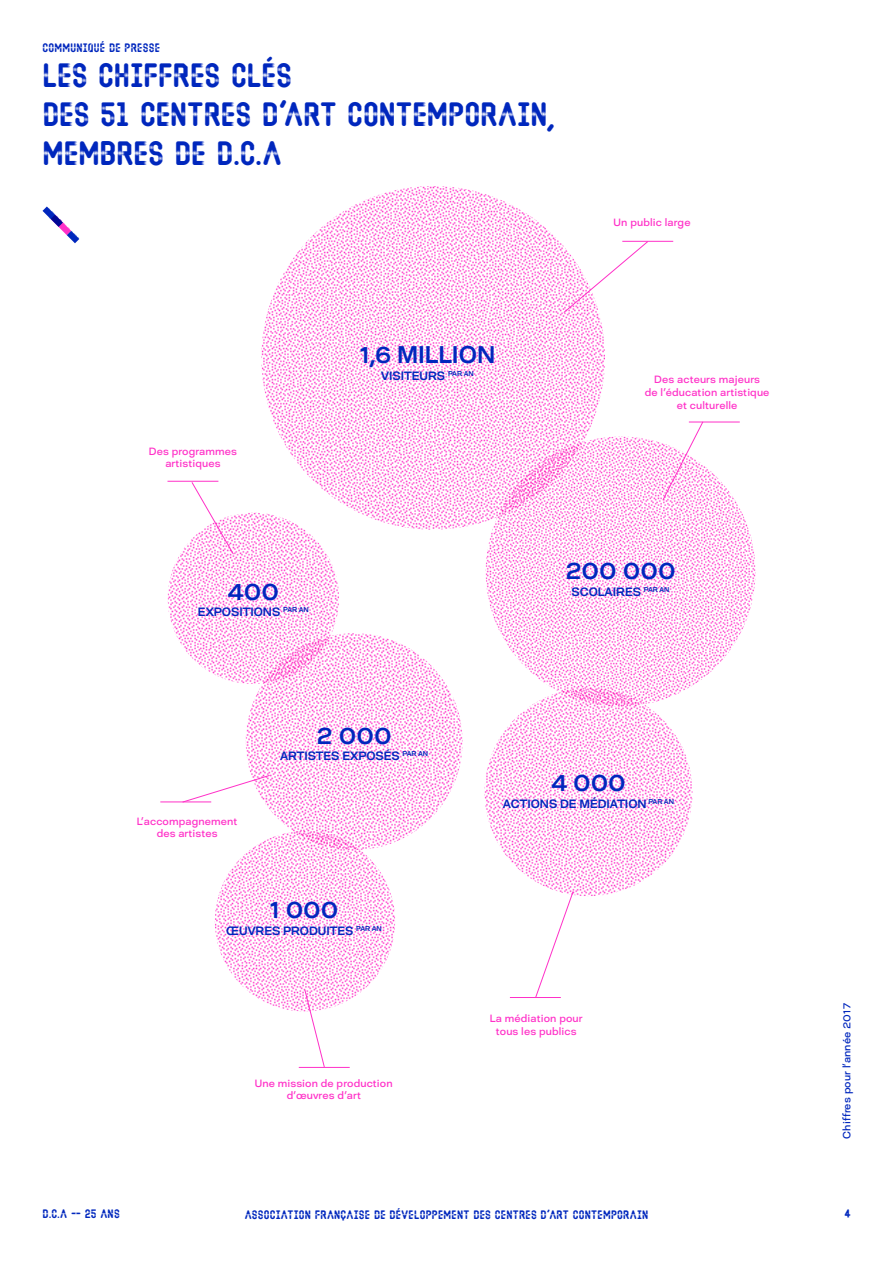
<style>
.page{position:relative;width:893px;height:1263px;background:#fff}
.page>*{position:absolute;margin:0;border:0;box-sizing:border-box;transform-origin:0 0}
.t1{font:33px/39px "Pleinsoleil";color:#0027bd}
.t2{font:500 24px "David";color:#0027bd}
.t3{font:500 12px "David";color:#0027bd}
.t4{font:12px "Pleinsoleil";letter-spacing:.02em;color:#0027bd}
.t5{font:10.5px/12.6px "David";letter-spacing:.01em;color:#ff30c8;text-align:center}
.t6{font:10.5px "David";letter-spacing:.01em;color:#0027bd}
</style>
<div class="page">
<img style="left:261px;top:186px;width:344px;height:344px;border-radius:172px">
<img style="left:486px;top:437px;width:269px;height:269px;border-radius:135px">
<img style="left:215px;top:831px;width:180px;height:180px;border-radius:90px">
<img style="left:484px;top:688px;width:208px;height:208px;border-radius:104px">
<hr style="left:167px;top:481px;width:51px;height:1px;background:#ff30c8">
<img style="left:246px;top:633px;width:217px;height:217px;border-radius:108px">
<img style="left:168px;top:513px;width:171px;height:171px;border-radius:86px">
<svg style="left:563px;top:242px;width:85px;height:71px"></svg>
<svg style="left:662px;top:421px;width:41px;height:80px"></svg>
<svg style="left:304px;top:989px;width:21px;height:78px"></svg>
<svg style="left:191px;top:482px;width:43px;height:73px"></svg>
<hr style="left:299px;top:1067px;width:51px;height:1px;background:#ff30c8">
<svg style="left:535px;top:891px;width:38px;height:106px"></svg>
<hr style="left:510px;top:997px;width:51px;height:1px;background:#ff30c8">
<hr style="left:160px;top:802px;width:51px;height:1px;background:#ff30c8">
<svg style="left:182px;top:775px;width:88px;height:27px"></svg>
<hr style="left:622px;top:241px;width:51px;height:1px;background:#ff30c8">
<svg style="left:43px;top:206px;width:36px;height:37px"></svg>
<hr style="left:689px;top:422px;width:51px;height:1px;background:#ff30c8">
<p class="t4" style="left:43px;top:40px;width:119px">COMMUNIQUÉ DE PRESSE</p>
<h1 class="t1" style="left:43px;top:55px;width:514px">LES CHIFFRES CLÉS<br>DES 51 CENTRES D'ART CONTEMPORAIN,<br>MEMBRES DE D.C.A</h1>
<p class="t5" style="left:614px;top:216px;width:78px">Un public large</p>
<p class="t5" style="left:149px;top:444px;width:90px">Des programmes artistiques</p>
<h2 class="t2" style="left:228px;top:574px;width:53px">400</h2>
<p class="t3" style="left:198px;top:603px;width:112px">EXPOSITIONS <sup>PAR</sup> <sup>AN</sup></p>
<h2 class="t2" style="left:360px;top:338px;width:137px">1,6 MILLION</h2>
<p class="t3" style="left:381px;top:367px;width:94px">VISITEURS <sup>PAR</sup> <sup>AN</sup></p>
<h2 class="t2" style="left:317px;top:718px;width:77px">2 000</h2>
<p class="t3" style="left:280px;top:747px;width:150px">ARTISTES EXPOSÉS <sup>PAR</sup> <sup>AN</sup></p>
<p class="t5" style="left:645px;top:373px;width:126px">Des acteurs majeurs<br>de l’éducation artistique et culturelle</p>
<h2 class="t2" style="left:565px;top:554px;width:112px">200 000</h2>
<p class="t3" style="left:571px;top:583px;width:100px">SCOLAIRES <sup>PAR</sup> <sup>AN</sup></p>
<p class="t5" style="left:137px;top:814px;width:102px">L’accompagnement des artistes</p>
<h2 class="t2" style="left:270px;top:892px;width:70px">1 000</h2>
<p class="t3" style="left:226px;top:922px;width:157px">ŒUVRES PRODUITES <sup>PAR</sup> <sup>AN</sup></p>
<p class="t5" style="left:255px;top:1076px;width:139px">Une mission de production d’œuvres d’art</p>
<h2 class="t2" style="left:551px;top:766px;width:76px">4 000</h2>
<p class="t3" style="left:503px;top:795px;width:173px">ACTIONS DE MÉDIATION <sup>PAR</sup> <sup>AN</sup></p>
<p class="t5" style="left:490px;top:1012px;width:94px">La médiation pour tous les publics</p>
<p class="t6" style="left:839px;top:1138px;width:137px;rotate:-90deg">Chiffres pour l’année 2017</p>
<p class="t4" style="left:43px;top:1207px;width:79px">D.C.A — 25 ANS</p>
<p class="t4" style="left:245px;top:1208px;width:405px">ASSOCIATION FRANÇAISE DE DÉVELOPPEMENT DES CENTRES D'ART CONTEMPORAIN</p>
<p class="t4" style="left:844px;top:1207px;width:7px">4</p>
</div>
